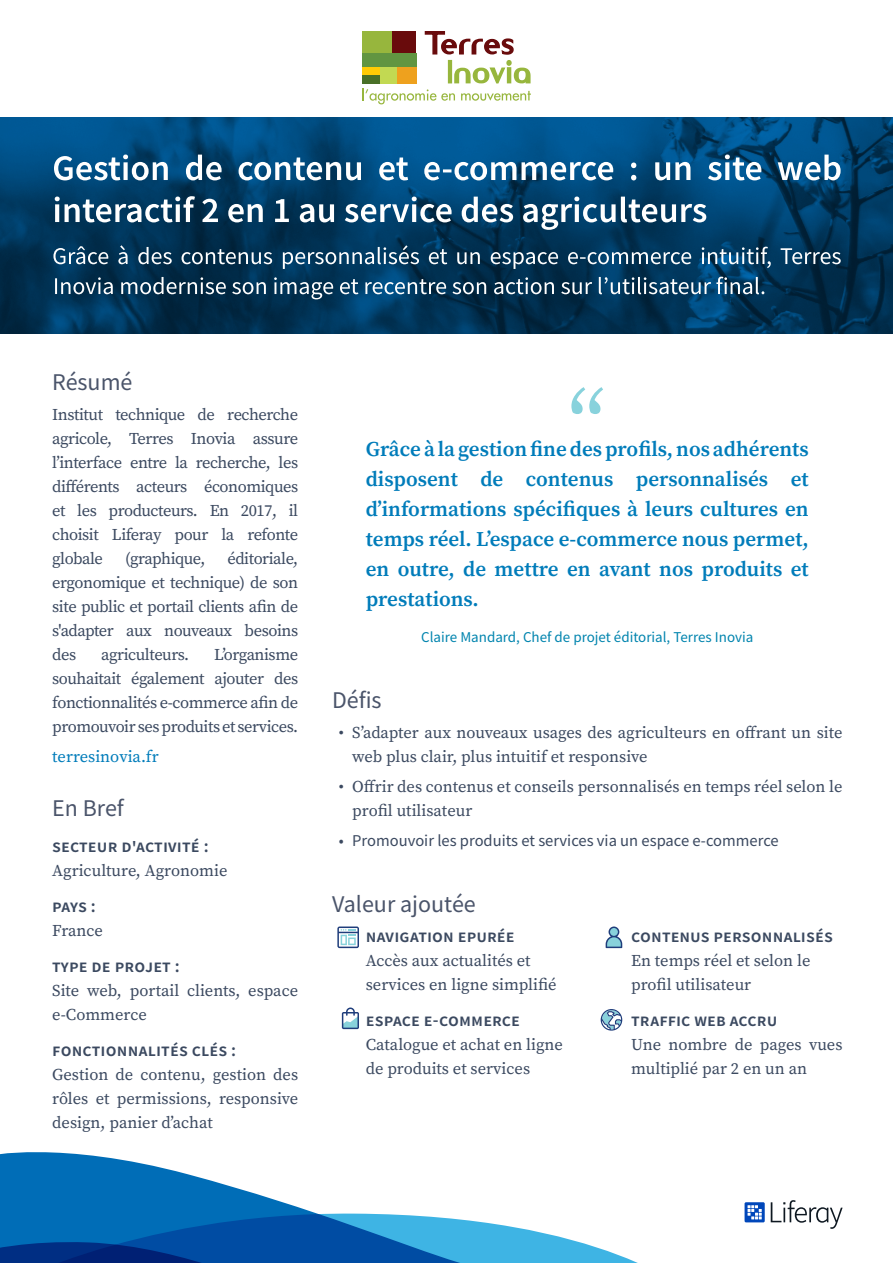
<style>
.page{position:relative;width:893px;height:1263px;background:#fff}
.page>*{position:absolute;margin:0;border:0;box-sizing:border-box;transform-origin:0 0}
.t1{font:600 36px/42px "Source Sans Pro";color:#fff}
.t2{font:24px/30px "Source Sans Pro";color:#fff}
.t3{font:24px "Source Sans Pro";color:#4a546a}
.t4{font:600 21px/30px "Source Serif Pro";color:#007cba;text-align:justify}
.t5{font:600 18px "Source Sans Pro";letter-spacing:.005em;color:#3b4960}
.t6{font:16.5px/24px "Source Serif Pro";color:#3b4960}
.t7{font:16.5px "Source Sans Pro";color:#3b4960}
.t8{font:16.5px "Source Serif Pro";color:#007cba}
.t9{font:16.5px "Source Serif Pro";letter-spacing:-.025em;color:#3b4960}
.t10{font:16.5px "Source Serif Pro";letter-spacing:-.03em;color:#3b4960}
.t11{font:15px "Source Sans Pro";color:#0084ae}
</style>
<div class="page">
<svg style="left:0;top:1152px;width:315px;height:61px;fill:#006db7"></svg>
<svg style="left:0;top:1213px;width:638px;height:50px;background:#3382c0"></svg>
<svg style="left:745px;top:1202px;width:20px;height:20px"></svg>
<svg style="left:771px;top:1200px;width:71px;height:28px"></svg>
<svg style="left:571px;top:387px;width:32px;height:27px"></svg>
<svg style="left:337px;top:926px;width:22px;height:22px"></svg>
<svg style="left:342px;top:1007px;width:17px;height:22px"></svg>
<svg style="left:606px;top:926px;width:16px;height:22px"></svg>
<svg style="left:601px;top:1009px;width:21px;height:22px"></svg>
<img style="left:0;top:117px;width:893px;height:216px">
<div style="left:362px;top:31px;width:30px;height:23px;background:#97b63d"></div>
<div style="left:362px;top:53px;width:54px;height:14px;background:#619541"></div>
<div style="left:362px;top:74px;width:18px;height:9px;background:#497027"></div>
<div style="left:362px;top:67px;width:18px;height:8px;background:#ffcb05"></div>
<svg style="left:363px;top:31px;width:168px;height:73px"></svg>
<h1 class="t1" style="left:52px;top:147px;width:791px">Gestion de contenu et e-commerce : un site web interactif 2 en 1 au service des agriculteurs</h1>
<h2 class="t2" style="left:52px;top:241px;width:791px">Grâce à des contenus personnalisés et un espace e-commerce intuitif, Terres<br>Inovia modernise son image et recentre son action sur l’utilisateur final.</h2>
<h2 class="t3" style="left:52px;top:367px;width:82px">Résumé</h2>
<p class="t6" style="left:52px;top:402px;width:247px;text-align:justify">Institut technique de recherche agricole, Terres Inovia assure l’interface entre la recherche, les différents acteurs économiques et les producteurs. En 2017, il choisit Liferay pour la refonte globale</p>
<p class="t6" style="left:52px;top:547px;width:247px;text-align:justify;text-indent:175px">éditoriale, ergonomique et technique) de son site public et portail clients afin de s'adapter aux nouveaux besoins des</p>
<p class="t10" style="left:125px;top:548px;width:82px">(graphique,</p>
<p class="t6" style="left:52px;top:643px;width:247px;text-align:justify;text-indent:162px">L’organisme souhaitait également ajouter des fonctionnalités e-commerce afin de promouvoir ses produits et services.</p>
<p class="t8" style="left:52px;top:746px;width:108px">terresinovia.fr</p>
<h2 class="t3" style="left:52px;top:793px;width:73px">En Bref</h2>
<p class="t5" style="left:52px;top:834px;width:158px">SECTEUR D'ACTIVITÉ :</p>
<p class="t6" style="left:52px;top:858px;width:177px">Agriculture, Agronomie</p>
<p class="t5" style="left:52px;top:894px;width:45px">PAYS :</p>
<p class="t6" style="left:52px;top:918px;width:52px">France</p>
<p class="t5" style="left:52px;top:954px;width:129px">TYPE DE PROJET :</p>
<p class="t6" style="left:52px;top:978px;width:247px">Site web, portail clients, espace e-Commerce</p>
<p class="t5" style="left:52px;top:1038px;width:185px">FONCTIONNALITÉS CLÉS :</p>
<p class="t6" style="left:52px;top:1062px;width:247px;text-align:justify">Gestion de contenu, gestion des rôles et permissions, responsive design, panier d’achat</p>
<p class="t9" style="left:101px;top:644px;width:89px">agriculteurs.</p>
<p class="t4" style="left:366px;top:434px;width:445px">Grâce à la gestion fine des profils, nos adhérents disposent de contenus personnalisés et d’informations spécifiques à leurs cultures en temps réel. L’espace e-commerce nous permet, en outre, de mettre en avant nos produits et prestations.</p>
<p class="t11" style="left:421px;top:627px;width:334px">Claire Mandard, Chef de projet éditorial, Terres Inovia</p>
<h2 class="t3" style="left:332px;top:685px;width:51px">Défis</h2>
<p class="t6" style="left:352px;top:720px;width:492px;text-indent:-13px">• S’adapter aux nouveaux usages des agriculteurs en offrant un site web plus clair, plus intuitif et responsive</p>
<p class="t6" style="left:352px;top:775px;width:492px;text-indent:-13px">• Offrir des contenus et conseils personnalisés en temps réel selon le profil utilisateur</p>
<p class="t7" style="left:339px;top:830px;width:441px">• Promouvoir les produits et services via un espace e-commerce</p>
<h2 class="t3" style="left:332px;top:889px;width:145px">Valeur ajoutée</h2>
<p class="t5" style="left:366px;top:924px;width:150px">NAVIGATION EPURÉE</p>
<p class="t6" style="left:366px;top:948px;width:192px">Accès aux actualités et services en ligne simplifié</p>
<p class="t5" style="left:366px;top:1008px;width:156px">ESPACE E-COMMERCE</p>
<p class="t6" style="left:366px;top:1032px;width:199px">Catalogue et achat en ligne de produits et services</p>
<p class="t5" style="left:631px;top:924px;width:203px">CONTENUS PERSONNALISÉS</p>
<p class="t6" style="left:631px;top:948px;width:181px">En temps réel et selon le profil utilisateur</p>
<p class="t5" style="left:631px;top:1008px;width:148px">TRAFFIC WEB ACCRU</p>
<p class="t6" style="left:631px;top:1032px;width:213px">Une nombre de pages vues multiplié par 2 en un an</p>
</div>
